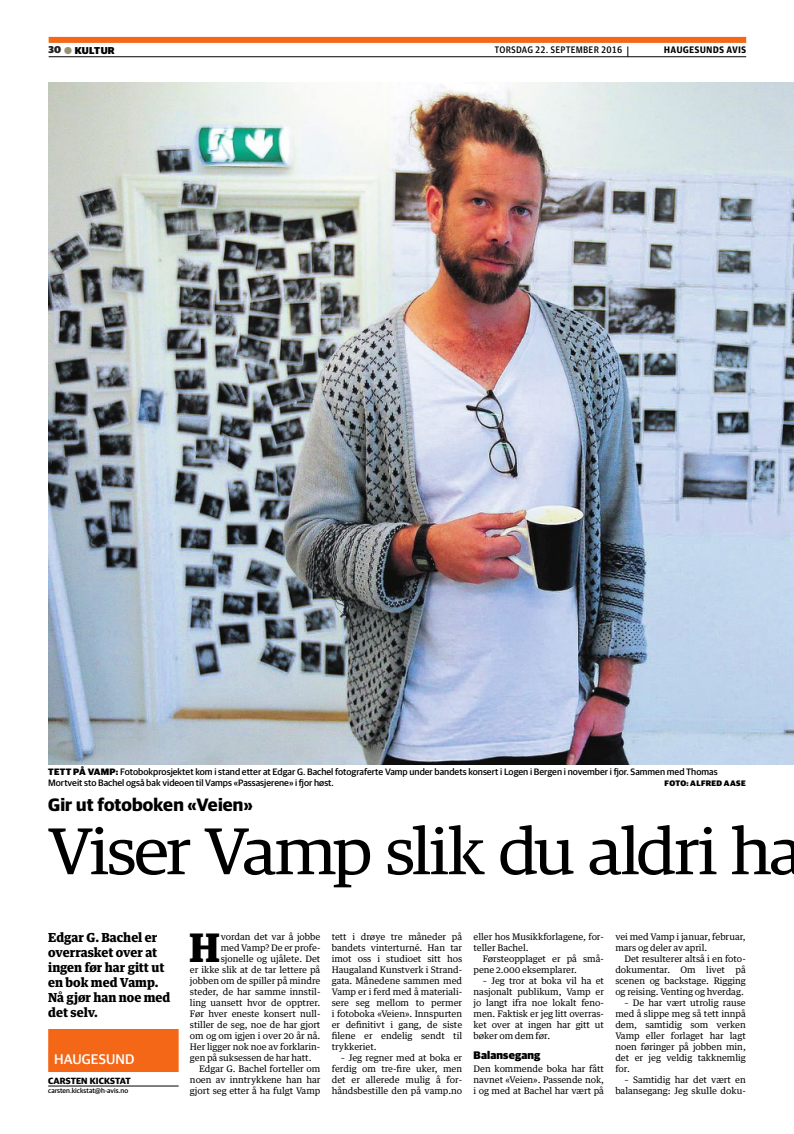
<style>
.page{position:relative;width:794px;height:1134px;background:#fff}
.page>*{position:absolute;margin:0;border:0;box-sizing:border-box;transform-origin:0 0}
.t1{font:66px "Guardian Egyp";letter-spacing:-.025em;color:#000;scale:1.05 1}
.t2{font:900 39.5px "Guardian Text Egyp";color:#000}
.t3{font:700 18px "Guardian Sans";letter-spacing:.01em;color:#000}
.t4{font:500 14px "Guardian Sans";letter-spacing:.01em;color:#fff}
.t5{font:900 12.5px/15px "Guardian Text Egyp";color:#000}
.t6{font:900 11px "Guardian Sans";letter-spacing:.015em;color:#000}
.t7{font:900 10px "Guardian Sans";letter-spacing:.025em;color:#000}
.t8{font:500 9.5px "Guardian Agate Sans";letter-spacing:.015em;color:#000}
.t9{font:900 9.5px "Guardian Agate Sans";letter-spacing:.015em;color:#000}
.t10{font:500 9.3px/11px "Guardian Sans";color:#000}
.t11{font:9px/11px "Guardian Text Egyp";letter-spacing:-.005em;color:#000;text-align:justify}
.t12{font:700 9px "Guardian Sans";letter-spacing:.01em;color:#000}
.t13{font:900 8px "Guardian Sans";letter-spacing:.04em;color:#000}
.t14{font:500 7px "Guardian Sans";color:#000}
.s1{color:#231f20}
.s2{color:#969273}
.s3{font-weight:900}
</style>
<div class="page">
<div style="left:49px;top:37px;width:697px;height:6px;background:#f36717"></div>
<hr style="left:49px;top:57px;width:697px;height:1px;background:#000">
<div style="left:48px;top:1029px;width:131px;height:43px;background:#f36717"></div>
<hr style="left:48px;top:1086px;width:131px;height:1px;background:#000">
<img style="left:48px;top:82px;width:746px;height:682px">
<p class="t7" style="left:49px;top:43px;width:68px"><span class="s1">30</span> <span class="s2">●</span> KULTUR</p>
<p class="t8" style="left:494px;top:43px;width:129px">TORSDAG 22. SEPTEMBER 2016</p>
<p class="t9" style="left:664px;top:43px;width:84px">HAUGESUNDS AVIS</p>
<p class="t10" style="left:48px;top:766px;width:671px"><span class="s3">TETT PÅ VAMP:</span> Fotobokprosjektet kom i stand etter at Edgar G. Bachel fotograferte Vamp under bandets konsert i Logen i Bergen i november i fjor. Sammen med Thomas<br>Mortveit sto Bachel også bak videoen til Vamps «Passasjerene» i fjor høst.</p>
<p class="t13" style="left:664px;top:777px;width:83px">FOTO: ALFRED AASE</p>
<h3 class="t3" style="left:48px;top:791px;width:206px">Gir ut fotoboken «Veien»</h3>
<h1 class="t1" style="left:48px;top:806px;width:720px">Viser Vamp slik du aldri ha</h1>
<h3 class="t5" style="left:48px;top:929px;width:124px">Edgar G. Bachel er overrasket over at ingen før har gitt ut en bok med Vamp.<br>Nå gjør han noe med det selv.</h3>
<h3 class="t4" style="left:54px;top:1048px;width:82px">HAUGESUND</h3>
<p class="t12" style="left:48px;top:1074px;width:84px">CARSTEN KICKSTAT</p>
<p class="t14" style="left:48px;top:1086px;width:82px">carsten.kickstat@h-avis.no</p>
<h2 class="t2" style="left:189px;top:915px;width:33px">H</h2>
<p class="t11" style="left:221px;top:931px;width:101px">vordan det var å jobbe</p>
<p class="t11" style="left:221px;top:942px;width:101px">med Vamp? De er profe-</p>
<p class="t11" style="left:221px;top:953px;width:101px">sjonelle og ujålete. Det</p>
<p class="t11" style="left:190px;top:963px;width:132px">er ikke slik at de tar lettere på</p>
<p class="t11" style="left:190px;top:974px;width:132px">jobben om de spiller på mindre</p>
<p class="t11" style="left:190px;top:985px;width:132px">steder, de har samme innstil-</p>
<p class="t11" style="left:190px;top:996px;width:132px">ling uansett hvor de opptrer.</p>
<p class="t11" style="left:190px;top:1007px;width:132px">Før hver eneste konsert null-</p>
<p class="t11" style="left:190px;top:1018px;width:132px">stiller de seg, noe de har gjort</p>
<p class="t11" style="left:190px;top:1029px;width:132px">om og om igjen i over 20 år nå.</p>
<p class="t11" style="left:190px;top:1040px;width:132px">Her ligger nok noe av forklarin-</p>
<p class="t11" style="left:190px;top:1051px;width:123px">gen på suksessen de har hatt.</p>
<p class="t11" style="left:199px;top:1062px;width:123px">Edgar G. Bachel forteller om</p>
<p class="t11" style="left:190px;top:1073px;width:132px">noen av inntrykkene han har</p>
<p class="t11" style="left:190px;top:1084px;width:132px">gjort seg etter å ha fulgt Vamp</p>
<p class="t11" style="left:332px;top:930px;width:132px">tett i drøye tre måneder på bandets vinterturné. Han tar imot oss i studioet sitt hos Haugaland Kunstverk i Strand&shy;gata. Månedene sammen med Vamp er i ferd med å materiali&shy;sere seg mellom to permer i fotoboka «Veien». Innspurten er definitivt i gang, de siste filene er endelig sendt til trykkeriet.</p>
<p class="t11" style="left:332px;top:1051px;width:132px;text-indent:9px">– Jeg regner med at boka er ferdig om tre-fire uker, men det er allerede mulig å for&shy;håndsbestille den på vamp.no</p>
<p class="t11" style="left:473px;top:930px;width:132px">eller hos Musikkforlagene, for&shy;teller Bachel.</p>
<p class="t11" style="left:473px;top:952px;width:132px;text-indent:9px">Førsteopplaget er på små&shy;pene 2.000 eksemplarer.</p>
<p class="t11" style="left:473px;top:974px;width:132px;text-indent:9px">– Jeg tror at boka vil ha et nasjonalt publikum, Vamp er jo langt ifra noe lokalt feno&shy;men. Faktisk er jeg litt overras&shy;ket over at ingen har gitt ut bøker om dem før.</p>
<p class="t6" style="left:473px;top:1046px;width:68px">Balansegang</p>
<p class="t11" style="left:473px;top:1063px;width:132px">Den kommende boka har fått navnet «Veien». Passende nok, i og med at Bachel har vært på</p>
<p class="t11" style="left:615px;top:930px;width:132px">vei med Vamp i januar, februar, mars og deler av april.</p>
<p class="t11" style="left:615px;top:952px;width:132px;text-indent:9px">Det resulterer altså i en foto&shy;dokumentar. Om livet på scenen og backstage. Rigging og reising. Venting og hverdag.</p>
<p class="t11" style="left:615px;top:996px;width:132px;text-indent:9px">– De har vært utrolig rause med å slippe meg så tett innpå dem, samtidig som verken Vamp eller forlaget har lagt noen føringer på jobben min, det er jeg veldig takknemlig for.</p>
<p class="t11" style="left:615px;top:1073px;width:132px;text-align:right">– Samtidig har det vært en balansegang: Jeg skulle doku-</p>
</div>
